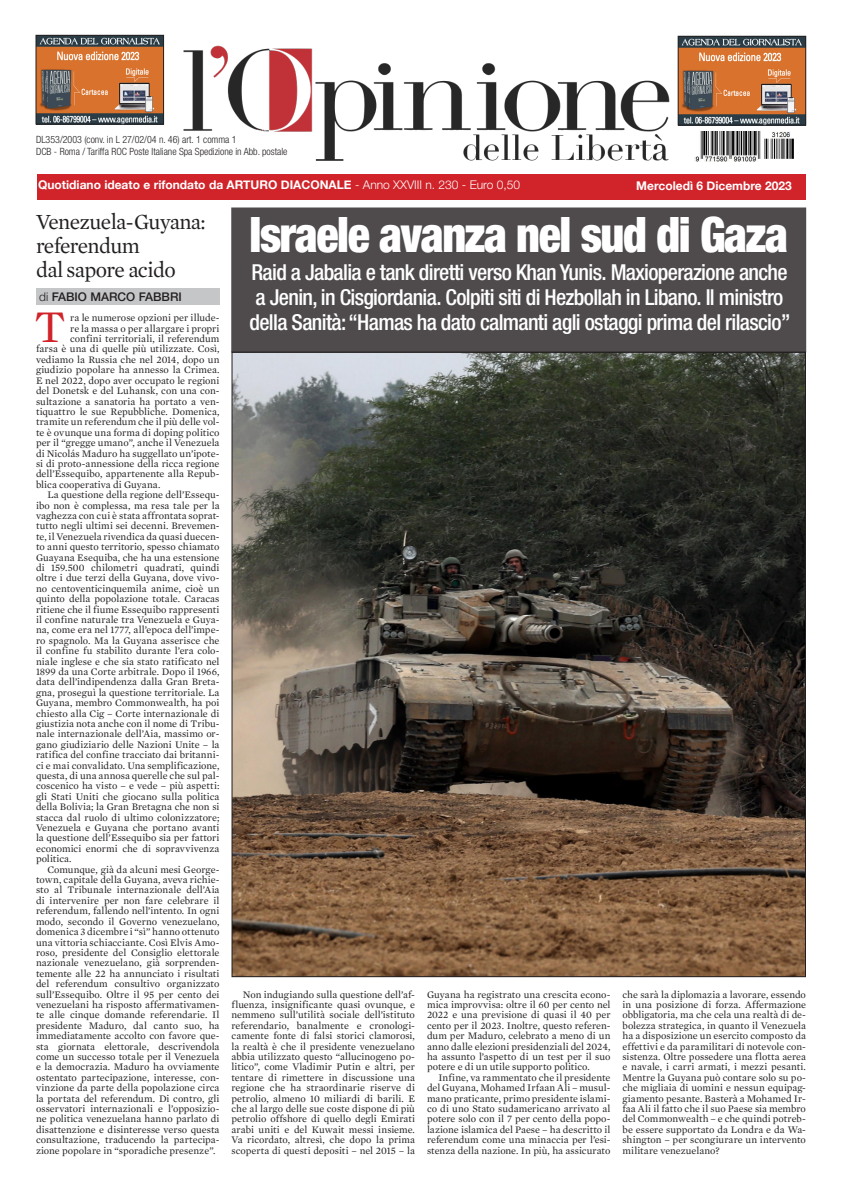
<style>
.page{position:relative;width:842px;height:1191px;background:#fff}
.page>*{position:absolute;margin:0;border:0;box-sizing:border-box;transform-origin:0 0}
.t1{font:900 condensed 49px "Helvetica Neue LT Std";letter-spacing:-.03em;color:#fff;scale:.94 1}
.t2{font:46.2px "Mercury Text G1";color:#d1232a}
.t3{font:500 condensed 22px "Helvetica Neue LT Std";letter-spacing:-.03em;color:#fff}
.t4{font:22px/24px "Mercury Text G1";letter-spacing:-.03em;color:#231f20}
.t5{font:700 12px "Helvetica Neue";color:#fff}
.t6{font:500 12px "Helvetica Neue";color:#231f20}
.t7{font:10.2px/10.4px "Mercury Text G1";color:#231f20;text-align:justify}
.t8{font:300 condensed 10px "Helvetica Neue LT Std";color:#231f20}
.s1{font-weight:300}
</style>
<div class="page">
<img style="left:38px;top:37px;width:124px;height:85px">
<div style="left:36px;top:35px;width:128px;height:89px;border:1px solid #231f20"></div>
<img style="left:183px;top:45px;width:487px;height:116px">
<div style="left:36px;top:174px;width:769px;height:25px;background:#d1232a"></div>
<div style="left:36px;top:289px;width:183px;height:16px;background:#c5c6c8"></div>
<img style="left:694px;top:132px;width:100px;height:30px">
<img style="left:680px;top:38px;width:124px;height:85px">
<div style="left:678px;top:36px;width:128px;height:89px;border:1px solid #231f20"></div>
<img style="left:233px;top:353px;width:571px;height:622px">
<div style="left:232px;top:208px;width:574px;height:144px;background:#4f4b4c"></div>
<div style="left:231px;top:207px;width:575px;height:145px;border:1px solid #231f20"></div>
<p class="t8" style="left:36px;top:134px;width:202px">DL353/2003 (conv. in L 27/02/04 n. 46) art. 1 comma 1</p>
<p class="t8" style="left:36px;top:146px;width:253px">DCB - Roma / Tariffa ROC Poste Italiane Spa Spedizione in Abb. postale</p>
<p class="t5" style="left:38px;top:177px;width:484px">Quotidiano ideato e rifondato da ARTURO DIACONALE <span class="s1">- Anno XXVIII n. 230 - Euro 0,50</span></p>
<p class="t5" style="left:636px;top:178px;width:157px">Mercoledì 6 Dicembre 2023</p>
<p class="t4" style="left:36px;top:209px;width:171px">Venezuela-Guyana: referendum</p>
<p class="t4" style="left:36px;top:257px;width:141px">dal sapore acido</p>
<p class="t6" style="left:39px;top:290px;width:144px"><span class="s1">di</span> FABIO MARCO FABBRI</p>
<p class="t2" style="left:34px;top:299px;width:33px">T</p>
<p class="t7" style="left:70px;top:313px;width:151px">ra le numerose opzioni per illude-</p>
<p class="t7" style="left:70px;top:323px;width:151px">re la massa o per allargare i propri</p>
<p class="t7" style="left:70px;top:333px;width:151px">confini territoriali, il referendum</p>
<p class="t7" style="left:36px;top:344px;width:185px">farsa è una di quelle più utilizzate. Così,</p>
<p class="t7" style="left:36px;top:354px;width:185px">vediamo la Russia che nel 2014, dopo un</p>
<p class="t7" style="left:36px;top:365px;width:185px">giudizio popolare ha annesso la Crimea.</p>
<p class="t7" style="left:36px;top:375px;width:185px">E nel 2022, dopo aver occupato le regioni</p>
<p class="t7" style="left:36px;top:385px;width:185px">del Donetsk e del Luhansk, con una con-</p>
<p class="t7" style="left:36px;top:396px;width:185px">sultazione a sanatoria ha portato a ven-</p>
<p class="t7" style="left:36px;top:406px;width:185px">tiquattro le sue Repubbliche. Domenica,</p>
<p class="t7" style="left:36px;top:417px;width:185px">tramite un referendum che il più delle vol-</p>
<p class="t7" style="left:36px;top:427px;width:185px">te è ovunque una forma di doping politico</p>
<p class="t7" style="left:36px;top:437px;width:185px">per il “gregge umano”, anche il Venezuela</p>
<p class="t7" style="left:36px;top:448px;width:185px">di Nicolás Maduro ha suggellato un’ipote-</p>
<p class="t7" style="left:36px;top:458px;width:185px">si di proto-annessione della ricca regione</p>
<p class="t7" style="left:36px;top:469px;width:185px">dell’Essequibo, appartenente alla Repub-</p>
<p class="t7" style="left:36px;top:479px;width:126px">blica cooperativa di Guyana.</p>
<p class="t7" style="left:36px;top:489px;width:185px;text-indent:11px">La questione della regione dell’Essequ&shy;ibo non è complessa, ma resa tale per la vaghezza con cui è stata affrontata soprat&shy;tutto negli ultimi sei decenni. Brevemen&shy;te, il Venezuela rivendica da quasi duecen&shy;to anni questo territorio, spesso chiamato Guayana Esequiba, che ha una estensione di 159.500 chilometri quadrati, quindi oltre i due terzi della Guyana, dove vivo&shy;no centoventicinquemila anime, cioè un quinto della popolazione totale. Caracas ritiene che il fiume Essequibo rappresenti il confine naturale tra Venezuela e Guya&shy;na, come era nel 1777, all’epoca dell’impe&shy;ro spagnolo. Ma la Guyana asserisce che il confine fu stabilito durante l’era colo&shy;niale inglese e che sia stato ratificato nel 1899 da una Corte arbitrale. Dopo il 1966, data dell’indipendenza dalla Gran Breta&shy;gna, proseguì la questione territoriale. La Guyana, membro Commonwealth, ha poi chiesto alla Cig – Corte internazionale di giustizia nota anche con il nome di Tribu&shy;nale internazionale dell’Aia, massimo or&shy;gano giudiziario delle Nazioni Unite – la ratifica del confine tracciato dai britanni&shy;ci e mai convalidato. Una semplificazione, questa, di una annosa querelle che sul pal&shy;coscenico ha visto – e vede – più aspetti: gli Stati Uniti che giocano sulla politica della Bolivia; la Gran Bretagna che non si stacca dal ruolo di ultimo colonizzatore; Venezuela e Guyana che portano avanti la questione dell’Essequibo sia per fattori economici enormi che di sopravvivenza politica.</p>
<p class="t7" style="left:36px;top:864px;width:185px;text-indent:11px">Comunque, già da alcuni mesi George&shy;town, capitale della Guyana, aveva richie&shy;sto al Tribunale internazionale dell’Aia di intervenire per non fare celebrare il referendum, fallendo nell’intento. In ogni modo, secondo il Governo venezuelano, domenica 3 dicembre i “sì” hanno ottenuto una vittoria schiacciante. Così Elvis Amo&shy;roso, presidente del Consiglio elettorale nazionale venezuelano, già sorprenden&shy;temente alle 22 ha annunciato i risultati del referendum consultivo organizzato sull’Essequibo. Oltre il 95 per cento dei venezuelani ha risposto affermativamen&shy;te alle cinque domande referendarie. Il presidente Maduro, dal canto suo, ha immediatamente accolto con favore que&shy;sta giornata elettorale, descrivendola come un successo totale per il Venezuela e la democrazia. Maduro ha ovviamente ostentato partecipazione, interesse, con&shy;vinzione da parte della popolazione circa la portata del referendum. Di contro, gli osservatori internazionali e l’opposizio&shy;ne politica venezuelana hanno parlato di disattenzione e disinteresse verso questa consultazione, traducendo la partecipa&shy;zione popolare in “sporadiche presenze”.</p>
<p class="t1" style="left:249px;top:204px;width:574px">Israele avanza nel sud di Gaza</p>
<p class="t3" style="left:251px;top:259px;width:538px">Raid a Jabalia e tank diretti verso Khan Yunis. Maxioperazione anche</p>
<p class="t3" style="left:256px;top:284px;width:529px">a Jenin, in Cisgiordania. Colpiti siti di Hezbollah in Libano. Il ministro</p>
<p class="t3" style="left:250px;top:309px;width:542px">della Sanità: “Hamas ha dato calmanti agli ostaggi prima del rilascio”</p>
<p class="t7" style="left:231px;top:989px;width:185px;text-indent:11px">Non indugiando sulla questione dell’af&shy;fluenza, insignificante quasi ovunque, e nemmeno sull’utilità sociale dell’istituto referendario, banalmente e cronologi&shy;camente fonte di falsi storici clamorosi, la realtà è che il presidente venezuelano abbia utilizzato questo “allucinogeno po&shy;litico”, come Vladimir Putin e altri, per tentare di rimettere in discussione una regione che ha straordinarie riserve di petrolio, almeno 10 miliardi di barili. E che al largo delle sue coste dispone di più petrolio offshore di quello degli Emirati arabi uniti e del Kuwait messi insieme.<br>Va ricordato, altresì, che dopo la prima scoperta di questi depositi – nel 2015 – la</p>
<p class="t7" style="left:427px;top:989px;width:185px">Guyana ha registrato una crescita econo&shy;mica improvvisa: oltre il 60 per cento nel 2022 e una previsione di quasi il 40 per cento per il 2023. Inoltre, questo referen&shy;dum per Maduro, celebrato a meno di un anno dalle elezioni presidenziali del 2024, ha assunto l’aspetto di un test per il suo potere e di un utile supporto politico.</p>
<p class="t7" style="left:427px;top:1072px;width:185px;text-indent:11px">Infine, va rammentato che il presidente del Guyana, Mohamed Irfaan Ali – musul&shy;mano praticante, primo presidente islami&shy;co di uno Stato sudamericano arrivato al potere solo con il 7 per cento della popo&shy;lazione islamica del Paese – ha descritto il referendum come una minaccia per l’esi&shy;stenza della nazione. In più, ha assicurato</p>
<p class="t7" style="left:622px;top:989px;width:185px">che sarà la diplomazia a lavorare, essendo in una posizione di forza. Affermazione obbligatoria, ma che cela una realtà di de&shy;bolezza strategica, in quanto il Venezuela ha a disposizione un esercito composto da effettivi e da paramilitari di notevole con&shy;sistenza. Oltre possedere una flotta aerea e navale, i carri armati, i mezzi pesanti.<br>Mentre la Guyana può contare solo su po&shy;che migliaia di uomini e nessun equipag&shy;giamento pesante. Basterà a Mohamed Ir&shy;faa Ali il fatto che il suo Paese sia membro del Commonwealth – e che quindi potreb&shy;be essere supportato da Londra e da Wa&shy;shington – per scongiurare un intervento militare venezuelano?</p>
</div>
